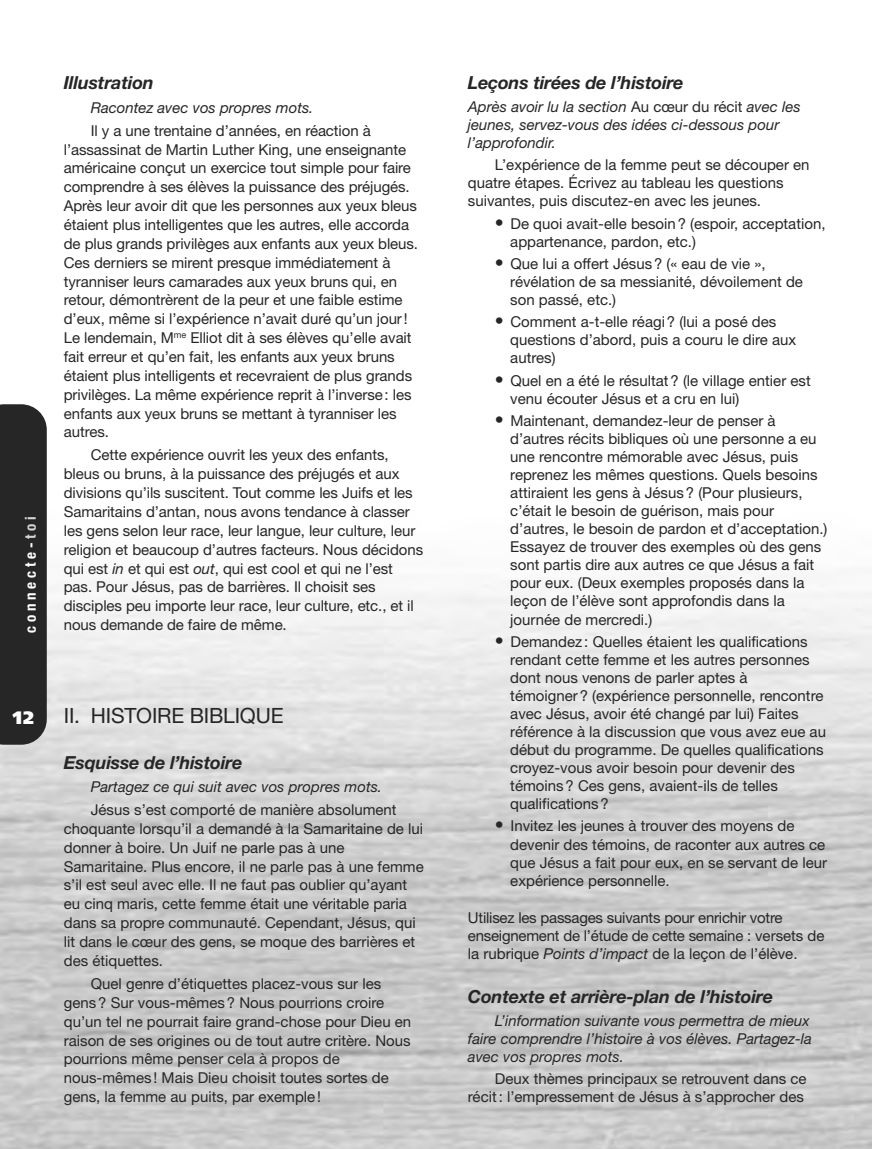
<style>
.page{position:relative;width:872px;height:1149px;background:#fff}
.page>*{position:absolute;margin:0;border:0;box-sizing:border-box;transform-origin:0 0}
.t1{font:21px "Helvetica Neue LT Std";letter-spacing:-.01em;color:#272627}
.t2{font:italic 700 18px "Helvetica Neue LT Std";letter-spacing:-.01em;color:#272627}
.t3{font:900 18px "Frutiger";color:#fff}
.t4{font:15px/18.9px "Helvetica Neue LT Std";color:#272627}
.t5{font:italic 15px/18px "Helvetica Neue LT Std";color:#272627}
.t6{font:700 condensed 15px "Helvetica Neue";letter-spacing:.25em;color:#fff}
.s1{color:#d4d4d4}
.s2{font-style:italic}
.s3{font-style:normal}
.s4{font-size:18px}
</style>
<div class="page">
<img style="left:0;top:575px;width:872px;height:573px">
<div style="left:0;top:404px;width:47px;height:340px;background:#272627"></div>
<p class="t6" style="left:21px;top:632px;width:118px;rotate:-90deg">connecte-<span class="s1">toi</span></p>
<p class="t2" style="left:64px;top:77px;width:91px">Illustration</p>
<p class="t5" style="left:91px;top:100px;width:224px">Racontez avec vos propres mots.</p>
<p class="t4" style="left:64px;top:122px;width:356px;text-indent:27px">Il y a une trentaine d’années, en réaction à l’assassinat de Martin Luther King, une enseignante américaine conçut un exercice tout simple pour faire comprendre à ses élèves la puissance des préjugés.<br>Après leur avoir dit que les personnes aux yeux bleus étaient plus intelligentes que les autres, elle accorda de plus grands privilèges aux enfants aux yeux bleus.<br>Ces derniers se mirent presque immédiatement à tyranniser leurs camarades aux yeux bruns qui, en retour, démontrèrent de la peur et une faible estime d’eux, même si l’expérience n’avait duré qu’un jour !<br>Le lendemain, M<sup>me</sup> Elliot dit à ses élèves qu’elle avait fait erreur et qu’en fait, les enfants aux yeux bruns étaient plus intelligents et recevraient de plus grands privilèges. La même expérience reprit à l’inverse: les enfants aux yeux bruns se mettant à tyranniser les autres.</p>
<p class="t4" style="left:64px;top:447px;width:361px;text-indent:27px">Cette expérience ouvrit les yeux des enfants, bleus ou bruns, à la puissance des préjugés et aux divisions qu’ils suscitent. Tout comme les Juifs et les Samaritains d’antan, nous avons tendance à classer les gens selon leur race, leur langue, leur culture, leur religion et beaucoup d’autres facteurs. Nous décidons qui est <span class="s2">in</span> et qui est <span class="s2">out</span>, qui est cool et qui ne l’est pas. Pour Jésus, pas de barrières. Il choisit ses disciples peu importe leur race, leur culture, etc., et il nous demande de faire de même.</p>
<p class="t3" style="left:13px;top:710px;width:22px">12</p>
<h1 class="t1" style="left:64px;top:707px;width:221px">II. HISTOIRE BIBLIQUE</h1>
<p class="t2" style="left:64px;top:755px;width:180px">Esquisse de l’histoire</p>
<p class="t5" style="left:91px;top:778px;width:293px">Partagez ce qui suit avec vos propres mots.</p>
<p class="t4" style="left:64px;top:801px;width:361px;text-indent:27px">Jésus s’est comporté de manière absolument choquante lorsqu’il a demandé à la Samaritaine de lui donner à boire. Un Juif ne parle pas à une Samaritaine. Plus encore, il ne parle pas à une femme s’il est seul avec elle. Il ne faut pas oublier qu’ayant eu cinq maris, cette femme était une véritable paria dans sa propre communauté. Cependant, Jésus, qui lit dans le cœur des gens, se moque des barrières et des étiquettes.</p>
<p class="t4" style="left:64px;top:975px;width:349px;text-indent:27px">Quel genre d’étiquettes placez-vous sur les gens? Sur vous-mêmes ? Nous pourrions croire qu’un tel ne pourrait faire grand-chose pour Dieu en raison de ses origines ou de tout autre critère. Nous pourrions même penser cela à propos de nous-mêmes ! Mais Dieu choisit toutes sortes de gens, la femme au puits, par exemple !</p>
<p class="t2" style="left:468px;top:77px;width:217px">Leçons tirées de l’histoire</p>
<p class="t5" style="left:468px;top:99px;width:334px">Après avoir lu la section <span class="s3">Au cœur du récit</span> avec les jeunes, servez-vous des idées ci-dessous pour l’approfondir.</p>
<p class="t4" style="left:468px;top:157px;width:343px;line-height:18px;text-indent:27px">L’expérience de la femme peut se découper en quatre étapes. Écrivez au tableau les questions suivantes, puis discutez-en avec les jeunes.</p>
<p class="t4" style="left:510px;top:215px;width:317px;line-height:18px;text-indent:-15px"><span class="s4">•</span> De quoi avait-elle besoin ? (espoir, acceptation, appartenance, pardon, etc.)</p>
<p class="t4" style="left:510px;top:256px;width:294px;line-height:18px;text-indent:-15px"><span class="s4">•</span> Que lui a offert Jésus ? (« eau de vie », révélation de sa messianité, dévoilement de son passé, etc.)</p>
<p class="t4" style="left:510px;top:314px;width:287px;line-height:18px;text-indent:-15px"><span class="s4">•</span> Comment a-t-elle réagi ? (lui a posé des questions d’abord, puis a couru le dire aux autres)</p>
<p class="t4" style="left:510px;top:372px;width:302px;line-height:18px;text-indent:-15px"><span class="s4">•</span> Quel en a été le résultat ? (le village entier est venu écouter Jésus et a cru en lui)</p>
<p class="t4" style="left:510px;top:413px;width:319px;line-height:18px;text-indent:-15px"><span class="s4">•</span> Maintenant, demandez-leur de penser à d’autres récits bibliques où une personne a eu une rencontre mémorable avec Jésus, puis reprenez les mêmes questions. Quels besoins attiraient les gens à Jésus ? (Pour plusieurs, c’était le besoin de guérison, mais pour d’autres, le besoin de pardon et d’acceptation.)<br>Essayez de trouver des exemples où des gens sont partis dire aux autres ce que Jésus a fait pour eux. (Deux exemples proposés dans la leçon de l’élève sont approfondis dans la journée de mercredi.)</p>
<p class="t4" style="left:510px;top:633px;width:317px;line-height:18px;text-indent:-15px"><span class="s4">•</span> Demandez : Quelles étaient les qualifications rendant cette femme et les autres personnes dont nous venons de parler aptes à témoigner? (expérience personnelle, rencontre avec Jésus, avoir été changé par lui) Faites référence à la discussion que vous avez eue au début du programme. De quelles qualifications croyez-vous avoir besoin pour devenir des témoins ? Ces gens, avaient-ils de telles qualifications ?</p>
<p class="t4" style="left:510px;top:818px;width:318px;line-height:18px;text-indent:-15px"><span class="s4">•</span> Invitez les jeunes à trouver des moyens de devenir des témoins, de raconter aux autres ce que Jésus a fait pour eux, en se servant de leur expérience personnelle.</p>
<p class="t4" style="left:468px;top:909px;width:358px;line-height:18px">Utilisez les passages suivants pour enrichir votre enseignement de l’étude de cette semaine : versets de la rubrique <span class="s2">Points d’impact</span> de la leçon de l’élève.</p>
<p class="t2" style="left:468px;top:990px;width:306px">Contexte et arrière-plan de l’histoire</p>
<p class="t5" style="left:468px;top:1012px;width:345px;text-indent:27px">L’information suivante vous permettra de mieux faire comprendre l’histoire à vos élèves. Partagez-la avec vos propres mots.</p>
<p class="t4" style="left:468px;top:1070px;width:340px;line-height:18px;text-align:right">Deux thèmes principaux se retrouvent dans ce récit : l’empressement de Jésus à s’approcher des</p>
</div>
